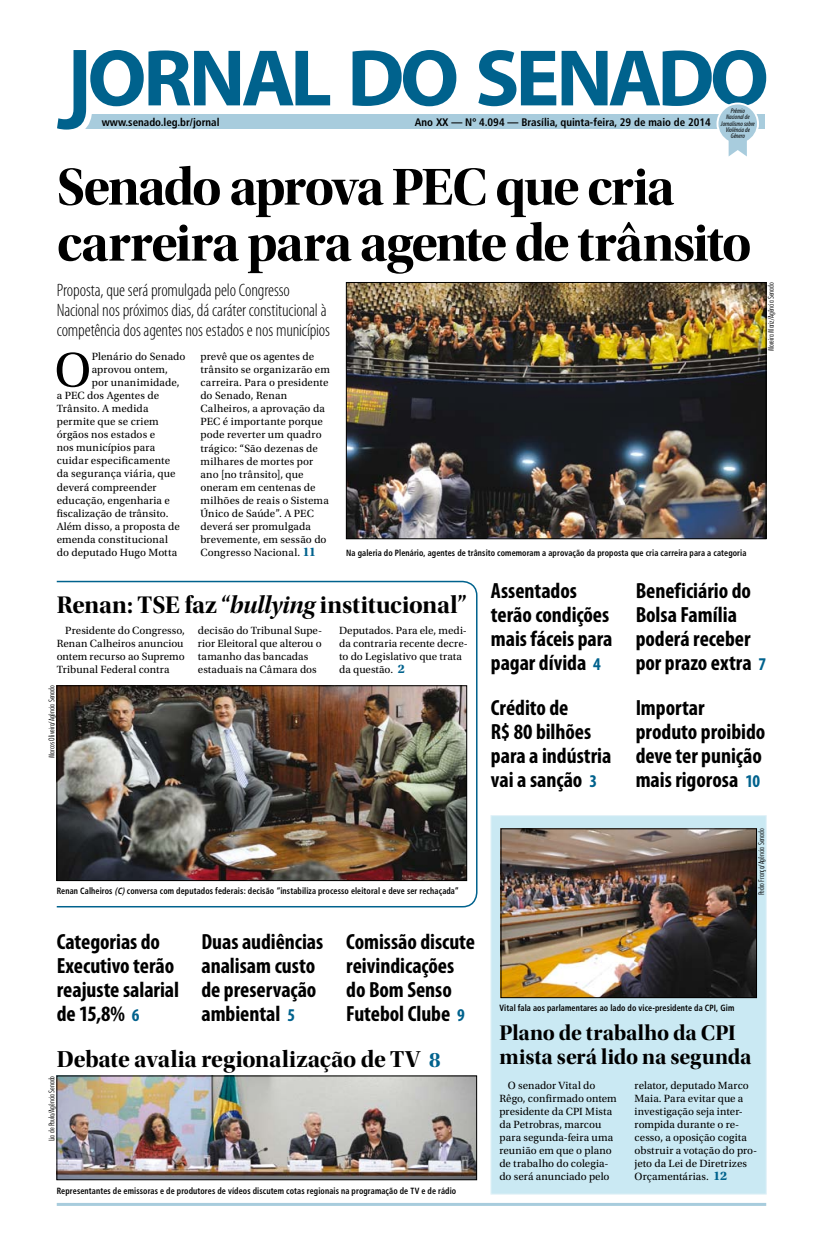
<style>
.page{position:relative;width:823px;height:1248px;background:#fff}
.page>*{position:absolute;margin:0;border:0;box-sizing:border-box;transform-origin:0 0}
.t1{font:54px/56px "Utopia Std Bold Disp";letter-spacing:-.035em;color:#000}
.t2{font:50.8px "Utopia Std";color:#000}
.t3{font:25px "Utopia Std Bold Disp";letter-spacing:-.005em;color:#000}
.t4{font:24px "Utopia Std Bold Disp";letter-spacing:-.005em;color:#000}
.t5{font:700 condensed 22px/24px "Myriad Pro";color:#000}
.t6{font:22px/24px "Utopia Std Bold Disp";color:#000}
.t7{font:300 condensed 18px/20px "Myriad Pro";letter-spacing:-.01em;color:#000}
.t8{font:11px/13px "Utopia Std";letter-spacing:.01em;color:#000}
.t9{font:700 condensed 10.9px "Frutiger";color:#000}
.t10{font:700 condensed 9px "Frutiger";letter-spacing:.015em;color:#000;scale:.9 1}
.t11{font:300 condensed 8px "Futura BT";color:#000}
.t12{font:italic condensed 6.8px/6.2px "Myriad Pro";color:#000;text-align:center}
.s1{font-weight:700;font-size:13px;color:#00628d}
.s2{font-size:18px;color:#00628d}
.s3{font-family:"Utopia Std Bold Disp It"}
.s4{font-style:italic}
.s5{font-size:22px;color:#00628d}
</style>
<div class="page">
<hr style="left:57px;top:1202px;width:708px;height:3px;background:#a8ccdd">
<svg style="left:56px;top:580px;width:422px;height:328px"></svg>
<div style="left:490px;top:815px;width:276px;height:379px;background:#cae9f3;border:1px solid #e1f2f8"></div>
<div style="left:75px;top:115px;width:689px;height:14px;background:#a8ccdd"></div>
<svg style="left:57px;top:50px;width:273px;height:80px"></svg>
<svg style="left:352px;top:50px;width:104px;height:56px"></svg>
<svg style="left:478px;top:50px;width:287px;height:107px"></svg>
<img style="left:348px;top:284px;width:415px;height:253px">
<div style="left:346px;top:282px;width:419px;height:257px;border:1px solid #000"></div>
<img style="left:59px;top:687px;width:405px;height:191px">
<div style="left:57px;top:685px;width:409px;height:195px;border:1px solid #000"></div>
<img style="left:59px;top:1077px;width:415px;height:100px">
<img style="left:502px;top:830px;width:252px;height:165px">
<div style="left:500px;top:828px;width:256px;height:169px;border:1px solid #000"></div>
<p class="t9" style="left:102px;top:116px;width:119px">www.senado.leg.br/jornal</p>
<p class="t9" style="left:414px;top:116px;width:297px">Ano XX — Nº 4.094 — Brasília, quinta-feira, 29 de maio de 2014</p>
<p class="t12" style="left:720px;top:108px;width:35px">Prêmio<br>Nacional de<br>Jornalismo sobre<br>Violência de<br>Gênero</p>
<h1 class="t1" style="left:57px;top:159px;width:696px">Senado aprova PEC que cria carreira para agente de trânsito</h1>
<h3 class="t7" style="left:57px;top:280px;width:275px">Proposta, que será promulgada pelo Congresso<br>Nacional nos próximos dias, dá caráter constitucional à competência dos agentes nos estados e nos municípios</h3>
<h2 class="t2" style="left:54px;top:342px;width:38px">O</h2>
<p class="t8" style="left:92px;top:350px;width:95px">Plenário do Senado</p>
<p class="t11" style="left:765px;top:351px;width:70px;rotate:-90deg">Moreira Mariz/Agência Senado</p>
<p class="t8" style="left:200px;top:350px;width:131px">prevê que os agentes de trânsito se organizarão em carreira. Para o presidente do Senado, Renan<br>Calheiros, a aprovação da<br>PEC é importante porque pode reverter um quadro trágico: “São dezenas de milhares de mortes por ano [no trânsito], que oneram em centenas de milhões de reais o Sistema<br>Único de Saúde”. A PEC deverá ser promulgada brevemente, em sessão do<br>Congresso Nacional. <span class="s1">11</span></p>
<p class="t8" style="left:92px;top:363px;width:78px">aprovou ontem,</p>
<p class="t8" style="left:92px;top:376px;width:89px">por unanimidade,</p>
<p class="t8" style="left:57px;top:389px;width:104px">a PEC dos Agentes de</p>
<p class="t8" style="left:57px;top:402px;width:93px">Trânsito. A medida</p>
<p class="t8" style="left:57px;top:415px;width:103px">permite que se criem</p>
<p class="t8" style="left:57px;top:428px;width:100px">órgãos nos estados e</p>
<p class="t8" style="left:57px;top:441px;width:100px">nos municípios para</p>
<p class="t8" style="left:57px;top:454px;width:115px">cuidar especificamente</p>
<p class="t8" style="left:57px;top:467px;width:120px">da segurança viária, que</p>
<p class="t8" style="left:57px;top:480px;width:101px">deverá compreender</p>
<p class="t8" style="left:57px;top:493px;width:115px">educação, engenharia e</p>
<p class="t8" style="left:57px;top:506px;width:113px">fiscalização de trânsito.</p>
<p class="t8" style="left:57px;top:519px;width:125px">Além disso, a proposta de</p>
<p class="t8" style="left:57px;top:532px;width:113px">emenda constitucional</p>
<p class="t8" style="left:57px;top:545px;width:122px">do deputado Hugo Motta</p>
<p class="t10" style="left:346px;top:547px;width:446px">Na galeria do Plenário, agentes de trânsito comemoram a aprovação da proposta que cria carreira para a categoria</p>
<h3 class="t5" style="left:490px;top:578px;width:123px">Assentados terão condições mais fáceis para pagar dívida <span class="s2">4</span></h3>
<h3 class="t5" style="left:635px;top:578px;width:132px">Beneficiário do<br>Bolsa Família poderá receber por prazo extra <span class="s2">7</span></h3>
<h3 class="t3" style="left:57px;top:590px;width:411px">Renan: TSE faz “<span class="s3">bullying</span> institucional”</h3>
<p class="t8" style="left:57px;top:623px;width:130px;text-indent:9px">Presidente do Congresso,<br>Renan Calheiros anunciou ontem recurso ao Supremo<br>Tribunal Federal contra</p>
<p class="t8" style="left:198px;top:623px;width:126px">decisão do Tribunal Supe&shy;rior Eleitoral que alterou o tamanho das bancadas estaduais na Câmara dos</p>
<p class="t8" style="left:339px;top:623px;width:130px">Deputados. Para ele, medi&shy;da contraria recente decre&shy;to do Legislativo que trata da questão. <span class="s1">2</span></p>
<p class="t11" style="left:47px;top:757px;width:74px;rotate:-90deg">Marcos Oliveira/Agência Senado</p>
<p class="t10" style="left:57px;top:885px;width:448px">Renan Calheiros <span class="s4">(C)</span>conversa com deputados federais: decisão “instabiliza processo eleitoral e deve ser rechaçada”</p>
<h3 class="t5" style="left:57px;top:929px;width:124px">Categorias do<br>Executivo terão reajuste salarial de 15,8% <span class="s2">6</span></h3>
<h3 class="t5" style="left:201px;top:929px;width:123px">Duas audiências analisam custo de preservação ambiental <span class="s2">5</span></h3>
<h3 class="t5" style="left:346px;top:929px;width:130px">Comissão discute reivindicações do Bom Senso<br>Futebol Clube <span class="s2">9</span></h3>
<h3 class="t4" style="left:57px;top:1045px;width:385px">Debate avalia regionalização de TV <span class="s5">8</span></h3>
<p class="t11" style="left:47px;top:1141px;width:67px;rotate:-90deg">Lia de Paula/Agência Senado</p>
<p class="t10" style="left:57px;top:1185px;width:445px">Representantes de emissoras e de produtores de vídeos discutem cotas regionais na programação de TV e de rádio</p>
<h3 class="t5" style="left:490px;top:695px;width:122px">Crédito de<br>R$ 80 bilhões para a indústria vai a sanção <span class="s2">3</span></h3>
<h3 class="t5" style="left:635px;top:695px;width:131px">Importar produto proibido deve ter punição mais rigorosa <span class="s2">10</span></h3>
<p class="t11" style="left:756px;top:895px;width:68px;rotate:-90deg">Pedro França/Agência Senado</p>
<p class="t10" style="left:499px;top:1002px;width:262px">Vital fala aos parlamentares ao lado do vice-presidente da CPI, Gim</p>
<h3 class="t6" style="left:499px;top:1020px;width:253px">Plano de trabalho da CPI mista será lido na segunda</h3>
<p class="t8" style="left:499px;top:1078px;width:119px;text-indent:9px">O senador Vital do<br>Rêgo, confirmado ontem presidente da CPI Mista da Petrobras, marcou para segunda-feira uma reunião em que o plano de trabalho do colegia&shy;do será anunciado pelo</p>
<p class="t8" style="left:634px;top:1078px;width:124px">relator, deputado Marco<br>Maia. Para evitar que a investigação seja inter&shy;rompida durante o re&shy;cesso, a oposição cogita obstruir a votação do pro&shy;jeto da Lei de Diretrizes<br>Orçamentárias. <span class="s1">12</span></p>
</div>
